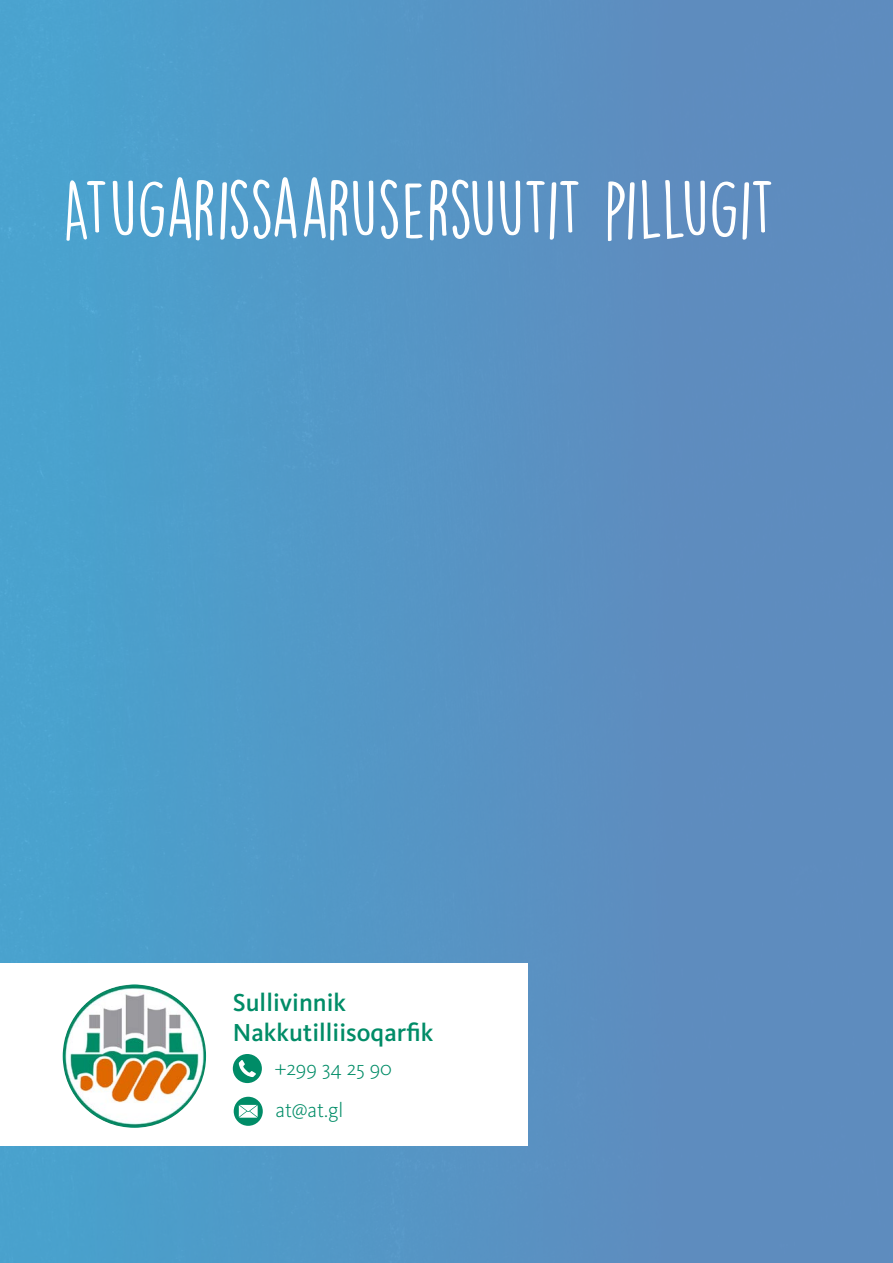
<style>
.page{position:relative;width:893px;height:1263px;background:#fff}
.page>*{position:absolute;margin:0;border:0;box-sizing:border-box;transform-origin:0 0}
.t1{font:73.5px "DK Lemon Yellow Sun";letter-spacing:-.03em;color:#fff}
.t2{font:500 25.5px/30.6px "Kievit Pro";color:#008c67}
.t3{font:300 21px/42.2px "Kievit Pro";letter-spacing:-.005em;color:#008c67}
</style>
<div class="page">
<div style="left:0;top:0;width:893px;height:1263px;background:linear-gradient(to right,#49a3ce,#6288bb)"></div>
<div style="left:0;top:963px;width:527px;height:183px;background:#fff"></div>
<img style="left:63px;top:984px;width:143px;height:144px;border-radius:72px">
<div style="left:233px;top:1054px;width:29px;height:29px;background:#008c67;border-radius:50%"></div>
<div style="left:234px;top:1097px;width:29px;height:29px;background:#008c67;border-radius:50%"></div>
<svg style="left:239px;top:1060px;width:17px;height:17px"></svg>
<svg style="left:239px;top:1105px;width:19px;height:13px"></svg>
<p class="t1" style="left:63px;top:165px;width:714px">ATUGARISSAARUSERSUUTIT PILLUGIT</p>
<p class="t2" style="left:233px;top:986px;width:202px">Sullivinnik<br>Nakkutilliisoqarfik</p>
<p class="t3" style="left:275px;top:1047px;width:119px">+299 34 25 90 at@at.gl</p>
</div>
